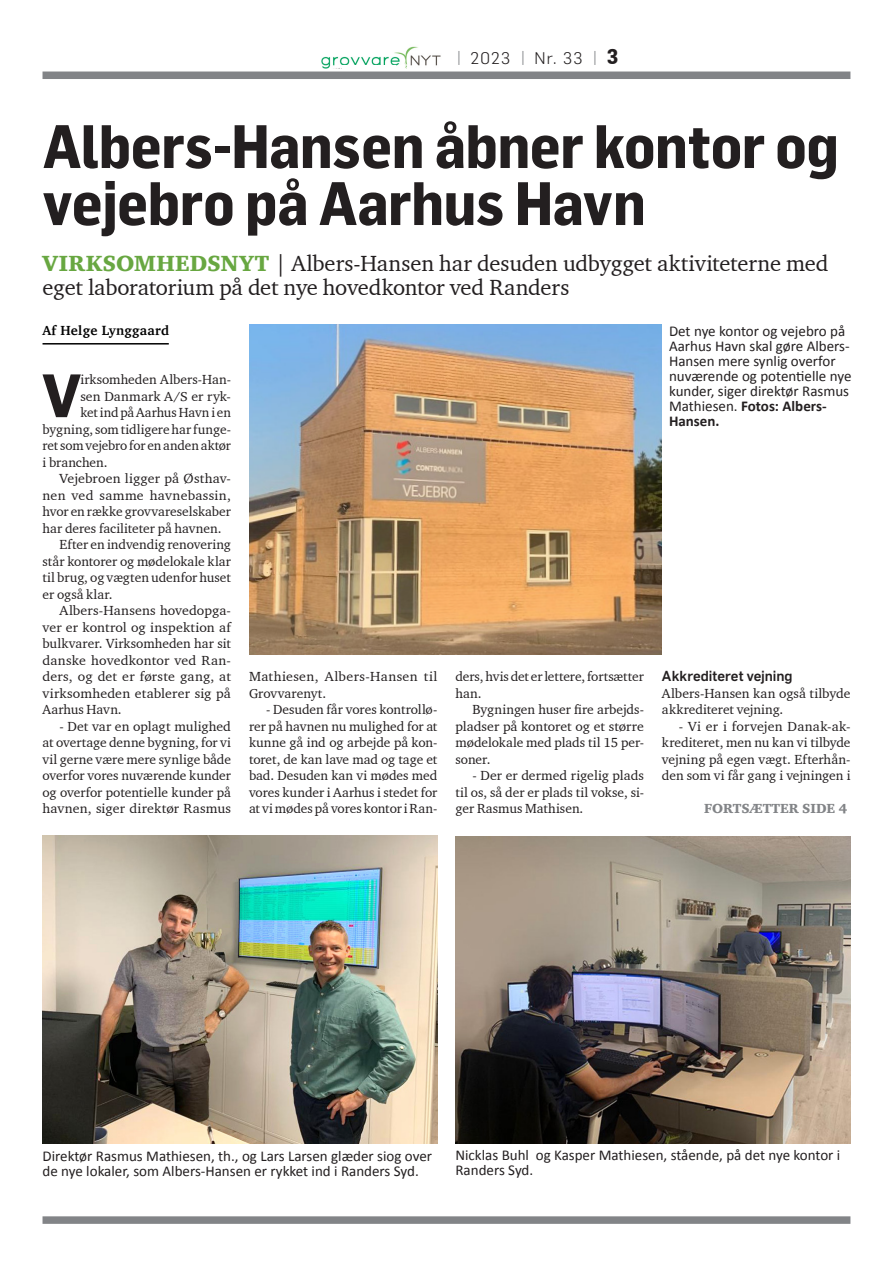
<style>
.page{position:relative;width:893px;height:1263px;background:#fff}
.page>*{position:absolute;margin:0;border:0;box-sizing:border-box;transform-origin:0 0}
.RU_Flama_Semicond{font:700 60px/57px "Flama Semicondensed";letter-spacing:-.015em;color:#231f20}
.Unicial{font:700 59.85px "Flama";color:#231f20}
.Underrubrik_med_grøn{font:22.5px/24px "Charter ITC";letter-spacing:-.01em;color:#231f20}
.t1{font:300 16.5px "Flama";letter-spacing:.08em;color:#231f20}
.Billedtekst{font:15px/15px "Calibri";color:#231f20}
.MR{font:500 14.25px "Flama";color:#231f20}
.BTI{font:13.5px/16.5px "Charter ITC";color:#231f20;text-align:justify}
.Unicial-2{font:13.5px "Charter ITC";color:#231f20}
.BT{font:13.5px/16.5px "Charter ITC";color:#231f20}
.BTI-2{font:13.5px/16.5px "Charter ITC";letter-spacing:.025em;color:#231f20}
.Byline_tekst{font:700 13.5px "Charter";letter-spacing:.02em;color:#000}
.t2{font:13.5px "Charter ITC Blac";color:#828487}
.s1{font-size:18px;color:#828487}
.s2{font-family:"Flama Semicondensed";font-weight:700;font-size:21px}
.s3{font-family:"Charter ITC Blac";color:#68a741}
.s4{font-weight:700}
</style>
<div class="page">
<div style="left:43px;top:1216px;width:807px;height:8px;background:#828487"></div>
<div style="left:43px;top:72px;width:807px;height:7px;background:#828487"></div>
<img style="left:321px;top:46px;width:120px;height:22px">
<div style="left:342px;top:65px;width:54px;height:5px;background:#fff"></div>
<hr style="left:43px;top:343px;width:126px;height:2px;background:#000">
<img style="left:249px;top:325px;width:413px;height:330px">
<img style="left:43px;top:836px;width:394px;height:307px">
<img style="left:455px;top:836px;width:395px;height:307px">
<p class="t1" style="left:456px;top:47px;width:164px"><span class="s1">|</span> 2023 <span class="s1">|</span> Nr. 33 <span class="s1">|</span> <span class="s2">3</span></p>
<p class="RU_Flama_Semicond" style="left:43px;top:117px;width:798px">Albers-Hansen åbner kontor og vejebro på Aarhus Havn</p>
<p class="Underrubrik_med_grøn" style="left:43px;top:251px;width:787px"><span class="s3">VIRKSOMHEDSNYT</span> | Albers-Hansen har desuden udbygget aktiviteterne med eget laboratorium på det nye hovedkontor ved Randers</p>
<p class="Byline_tekst" style="left:43px;top:318px;width:128px">Af Helge Lynggaard</p>
<p class="Unicial" style="left:42px;top:352px;width:40px">V</p>
<p class="Unicial-2" style="left:80px;top:371px;width:152px">irksomheden Albers-Han-</p>
<p class="Unicial-2" style="left:80px;top:387px;width:152px">sen Danmark A/S er ryk-</p>
<p class="Unicial-2" style="left:80px;top:404px;width:152px">ket ind på Aarhus Havn i en</p>
<p class="Unicial-2" style="left:43px;top:420px;width:190px">bygning, som tidligere har funge-</p>
<p class="Unicial-2" style="left:43px;top:437px;width:190px">ret som vejebro for en anden aktør</p>
<p class="Unicial-2" style="left:43px;top:453px;width:67px">i branchen.</p>
<p class="BTI" style="left:43px;top:470px;width:190px;text-indent:17px">Vejebroen ligger på Østhav&shy;nen ved samme havnebassin, hvor en række grovvareselskaber har deres faciliteter på havnen.</p>
<p class="BTI" style="left:43px;top:536px;width:190px;text-indent:17px">Efter en indvendig renovering står kontorer og mødelokale klar til brug, og vægten udenfor huset er også klar.</p>
<p class="BTI" style="left:43px;top:602px;width:190px;text-indent:17px">Albers-Hansens hovedopga&shy;ver er kontrol og inspektion af bulkvarer. Virksomheden har sit danske hovedkontor ved Ran&shy;ders, og det er første gang, at virksomheden etablerer sig på Aarhus Havn.</p>
<p class="BTI" style="left:43px;top:717px;width:190px;text-indent:17px">- Det var en oplagt mulighed at overtage denne bygning, for vi vil gerne være mere synlige både overfor vores nuværende kunder og overfor potentielle kunder på havnen, siger direktør Rasmus</p>
<p class="BTI-2" style="left:249px;top:668px;width:190px">Mathiesen, Albers-Hansen til<br>Grovvarenyt.</p>
<p class="BTI" style="left:249px;top:701px;width:190px;text-indent:17px">- Desuden får vores kontrollø&shy;rer på havnen nu mulighed for at kunne gå ind og arbejde på kon&shy;toret, de kan lave mad og tage et bad. Desuden kan vi mødes med vores kunder i Aarhus i stedet for at vi mødes på vores kontor i Ran-</p>
<p class="Billedtekst" style="left:669px;top:323px;width:184px">Det nye kontor og vejebro på<br>Aarhus Havn skal gøre Albers-<br>Hansen mere synlig overfor nuværende og potentielle nye kunder, siger direktør Rasmus<br>Mathiesen. <span class="s4">Fotos: Albers-<br>Hansen.</span></p>
<p class="BTI" style="left:455px;top:668px;width:190px">ders, hvis det er lettere, fortsætter han.</p>
<p class="BTI" style="left:455px;top:701px;width:190px;text-indent:17px">Bygningen huser fire arbejds&shy;pladser på kontoret og et større mødelokale med plads til 15 per&shy;soner.</p>
<p class="BTI" style="left:455px;top:767px;width:190px;text-indent:17px">- Der er dermed rigelig plads til os, så der er plads til vokse, si&shy;ger Rasmus Mathisen.</p>
<p class="MR" style="left:662px;top:666px;width:132px">Akkrediteret vejning</p>
<p class="BT" style="left:662px;top:684px;width:190px">Albers-Hansen kan også tilbyde akkrediteret vejning.</p>
<p class="BTI" style="left:662px;top:717px;width:190px;text-indent:17px">- Vi er i forvejen Danak-ak&shy;krediteret, men nu kan vi tilbyde vejning på egen vægt. Efterhån&shy;den som vi får gang i vejningen i</p>
<p class="t2" style="left:704px;top:800px;width:145px">FORTSÆTTER SIDE 4</p>
<p class="Billedtekst" style="left:43px;top:1148px;width:391px">Direktør Rasmus Mathiesen, th., og Lars Larsen glæder siog over de nye lokaler, som Albers-Hansen er rykket ind i Randers Syd.</p>
<p class="Billedtekst" style="left:455px;top:1146px;width:386px">Nicklas Buhl og Kasper Mathiesen, stående, på det nye kontor i<br>Randers Syd.</p>
</div>
